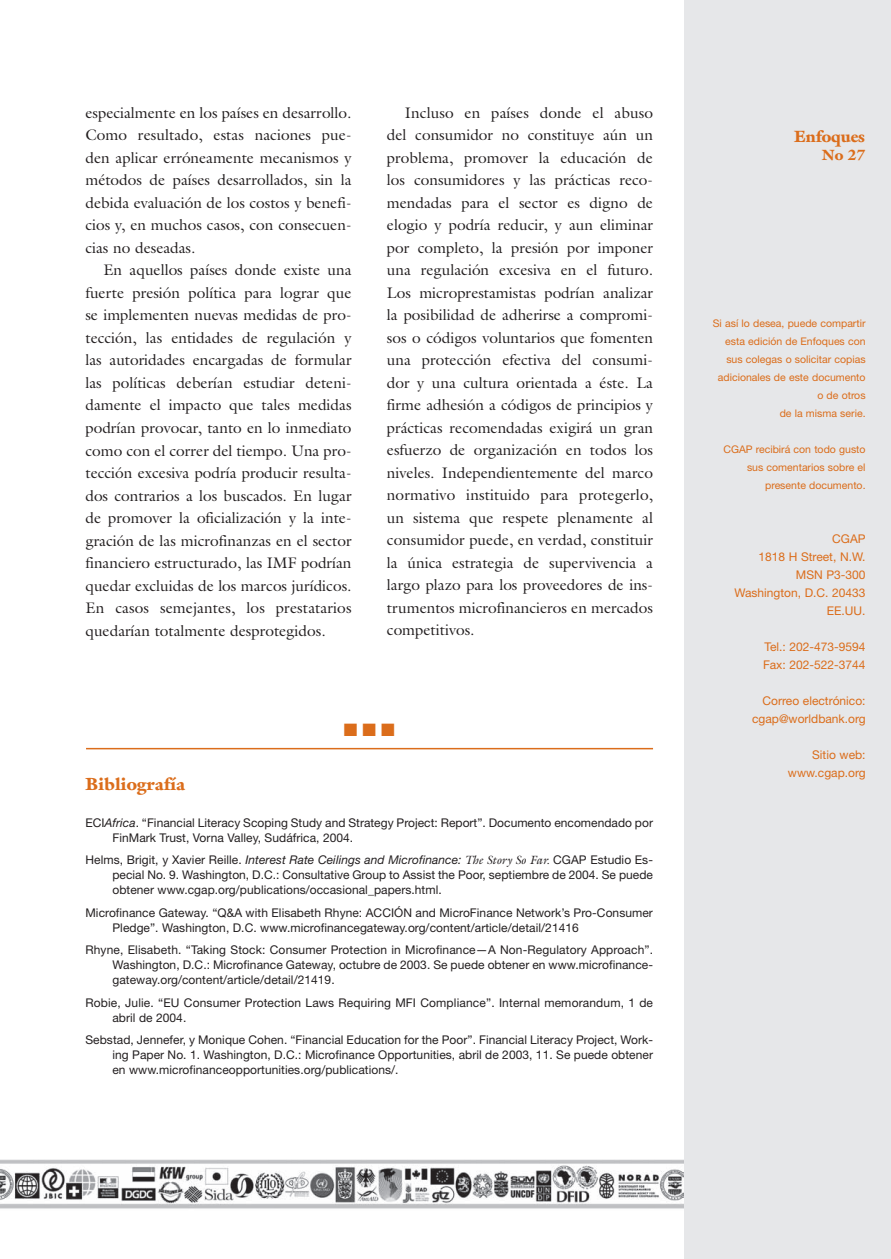
<style>
.page{position:relative;width:891px;height:1259px;background:#fff}
.page>*{position:absolute;margin:0;border:0;box-sizing:border-box;transform-origin:0 0}
.t1{font:17.85px "Zapf Dingbats ITC";color:#db6d1b}
.t2{font:900 17.7px "Galliard";letter-spacing:.005em;color:#db6d1b}
.t3{font:900 16.5px "Galliard";letter-spacing:-.01em;color:#db6d1b}
.t4{font:15.3px/22.5px "Galliard";color:#231f20;text-align:justify}
.t5{font:900 15px "Galliard";color:#db6d1b}
.t6{font:12px/15px "Helvetica Neue";letter-spacing:.005em;color:#231f20}
.t7{font:12px/18px "Helvetica Neue";color:#db6d1b;text-align:right}
.t8{font:10.5px/18px "Helvetica Neue";color:#db6d1b;text-align:right}
.s1{font-style:italic}
.s2{font-family:"Galliard";font-style:italic}
</style>
<div class="page">
<img style="left:0;top:1159px;width:684px;height:50px">
<hr style="left:86px;top:747px;width:567px;height:2px;background:#db6d1b">
<div style="left:685px;top:0;width:206px;height:1258px;background:#e6e7e9"></div>
<p class="t4" style="left:85px;top:103px;width:268px">especialmente en los países en desarrollo.<br>Como resultado, estas naciones pue&shy;den aplicar erróneamente mecanismos y métodos de países desarrollados, sin la debida evaluación de los costos y benefi&shy;cios y, en muchos casos, con consecuen&shy;cias no deseadas.</p>
<p class="t4" style="left:85px;top:260px;width:268px;text-indent:18px">En aquellos países donde existe una fuerte presión política para lograr que se implementen nuevas medidas de pro&shy;tección, las entidades de regulación y las autoridades encargadas de formular las políticas deberían estudiar deteni&shy;damente el impacto que tales medidas podrían provocar, tanto en lo inmediato como con el correr del tiempo. Una pro&shy;tección excesiva podría producir resulta&shy;dos contrarios a los buscados. En lugar de promover la oficialización y la inte&shy;gración de las microfinanzas en el sector financiero estructurado, las IMF podrían quedar excluidas de los marcos jurídicos.<br>En casos semejantes, los prestatarios quedarían totalmente desprotegidos.</p>
<p class="t4" style="left:387px;top:103px;width:268px;text-indent:18px">Incluso en países donde el abuso del consumidor no constituye aún un problema, promover la educación de los consumidores y las prácticas reco&shy;mendadas para el sector es digno de elogio y podría reducir, y aun eliminar por completo, la presión por imponer una regulación excesiva en el futuro.<br>Los microprestamistas podrían analizar la posibilidad de adherirse a compromi&shy;sos o códigos voluntarios que fomenten una protección efectiva del consumi&shy;dor y una cultura orientada a éste. La firme adhesión a códigos de principios y prácticas recomendadas exigirá un gran esfuerzo de organización en todos los niveles. Independientemente del marco normativo instituido para protegerlo, un sistema que respete plenamente al consumidor puede, en verdad, constituir la única estrategia de supervivencia a largo plazo para los proveedores de ins&shy;trumentos microfinancieros en mercados competitivos.</p>
<p class="t1" style="left:344px;top:721px;width:53px">■■■</p>
<p class="t2" style="left:85px;top:777px;width:101px">Bibliografía</p>
<p class="t6" style="left:112px;top:816px;width:542px;text-indent:-27px">ECI<span class="s1">Africa</span>. “Financial Literacy Scoping Study and Strategy Project: Report”. Documento encomendado por<br>FinMark Trust, Vorna Valley, Sudáfrica, 2004.</p>
<p class="t6" style="left:112px;top:853px;width:542px;text-align:justify;text-indent:-27px">Helms, Brigit, y Xavier Reille. <span class="s1">Interest Rate Ceilings and Microfinance:</span> <span class="s2">The Story So Far.</span> CGAP Estudio Es&shy;pecial No. 9. Washington, D.C.: Consultative Group to Assist the Poor, septiembre de 2004. Se puede obtener www.cgap.org/publications/occasional_papers.html.</p>
<p class="t6" style="left:112px;top:905px;width:542px;text-indent:-27px">Microfinance Gateway. “Q&amp;A with Elisabeth Rhyne: ACCIÓN and MicroFinance Network’s Pro-Consumer<br>Pledge”. Washington, D.C. www.microfinancegateway.org/content/article/detail/21416</p>
<p class="t6" style="left:112px;top:943px;width:542px;text-align:justify;text-indent:-27px">Rhyne, Elisabeth. “Taking Stock: Consumer Protection in Microfinance—A Non-Regulatory Approach”.<br>Washington, D.C.: Microfinance Gateway, octubre de 2003. Se puede obtener en www.microfinance&shy;gateway.org/content/article/detail/21419.</p>
<p class="t6" style="left:112px;top:995px;width:542px;text-indent:-27px">Robie, Julie. “EU Consumer Protection Laws Requiring MFI Compliance”. Internal memorandum, 1 de abril de 2004.</p>
<p class="t6" style="left:112px;top:1033px;width:542px;text-align:justify;text-indent:-27px">Sebstad, Jennefer, y Monique Cohen. “Financial Education for the Poor”. Financial Literacy Project, Work&shy;ing Paper No. 1. Washington, D.C.: Microfinance Opportunities, abril de 2003, 11. Se puede obtener en www.microfinanceopportunities.org/publications/.</p>
<p class="t3" style="left:794px;top:130px;width:72px">Enfoques</p>
<p class="t5" style="left:822px;top:149px;width:45px">No 27</p>
<p class="t8" style="left:713px;top:315px;width:154px">Si así lo desea, puede compartir esta edición de Enfoques con sus colegas o solicitar copias adicionales de este documento o de otros<br>de la misma serie.</p>
<p class="t8" style="left:723px;top:441px;width:144px">CGAP recibirá con todo gusto sus comentarios sobre el presente documento.</p>
<p class="t7" style="left:734px;top:531px;width:133px">CGAP<br>1818 H Street, N.W.<br>MSN P3-300<br>Washington, D.C. 20433<br>EE.UU.</p>
<p class="t7" style="left:763px;top:639px;width:104px;text-align:left">Tel.: 202-473-9594<br>Fax: 202-522-3744</p>
<p class="t7" style="left:752px;top:693px;width:115px">Correo electrónico: cgap@worldbank.org</p>
<p class="t7" style="left:788px;top:747px;width:79px">Sitio web: www.cgap.org</p>
</div>
